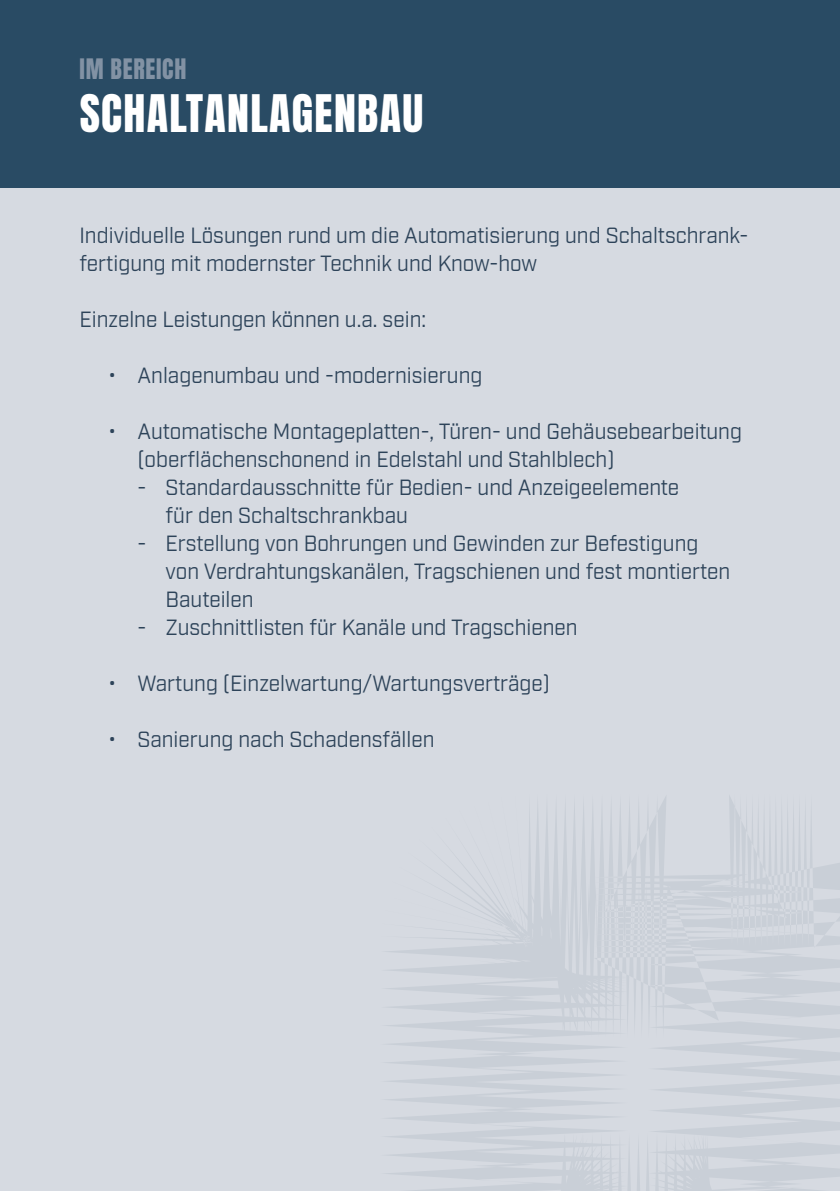
<style>
.page{position:relative;width:840px;height:1191px;background:#fff}
.page>*{position:absolute;margin:0;border:0;box-sizing:border-box;transform-origin:0 0}
.t1{font:44px "Anton";letter-spacing:.03em;color:#fff}
.t2{font:24px "Anton";letter-spacing:.03em;color:#8292a4}
.t3{font:22px/28px "Industry";color:#2d4359;scale:.95 1}
</style>
<div class="page">
<div style="left:0;top:0;width:839px;height:1191px;background:#d6dae1"></div>
<div style="left:0;top:0;width:839px;height:187px;background:#294b64"></div>
<svg style="left:387px;top:796px;width:452px;height:395px"></svg>
<p class="t2" style="left:79px;top:57px;width:108px">IM BEREICH</p>
<h1 class="t1" style="left:80px;top:91px;width:345px">SCHALTANLAGENBAU</h1>
<p class="t3" style="left:79px;top:222px;width:705px">Individuelle Lösungen rund um die Automatisierung und Schaltschrank&shy;fertigung mit modernster Technik und Know-how</p>
<p class="t3" style="left:79px;top:306px;width:366px">Einzelne Leistungen können u.a. sein:</p>
<p class="t3" style="left:108px;top:362px;width:395px">• Anlagenumbau und -modernisierung</p>
<p class="t3" style="left:137px;top:418px;width:637px;text-indent:-30px">• Automatische Montageplatten-, Türen- und Gehäusebearbeitung (oberflächenschonend in Edelstahl und Stahlblech)</p>
<p class="t3" style="left:165px;top:474px;width:542px;text-indent:-28px">- Standardausschnitte für Bedien- und Anzeigeelemente für den Schaltschrankbau</p>
<p class="t3" style="left:165px;top:530px;width:595px;text-indent:-28px">- Erstellung von Bohrungen und Gewinden zur Befestigung von Verdrahtungskanälen, Tragschienen und fest montierten<br>Bauteilen</p>
<p class="t3" style="left:137px;top:614px;width:464px">- Zuschnittlisten für Kanäle und Tragschienen</p>
<p class="t3" style="left:108px;top:670px;width:466px">• Wartung (Einzelwartung/Wartungsverträge)</p>
<p class="t3" style="left:108px;top:726px;width:345px">• Sanierung nach Schadensfällen</p>
</div>
